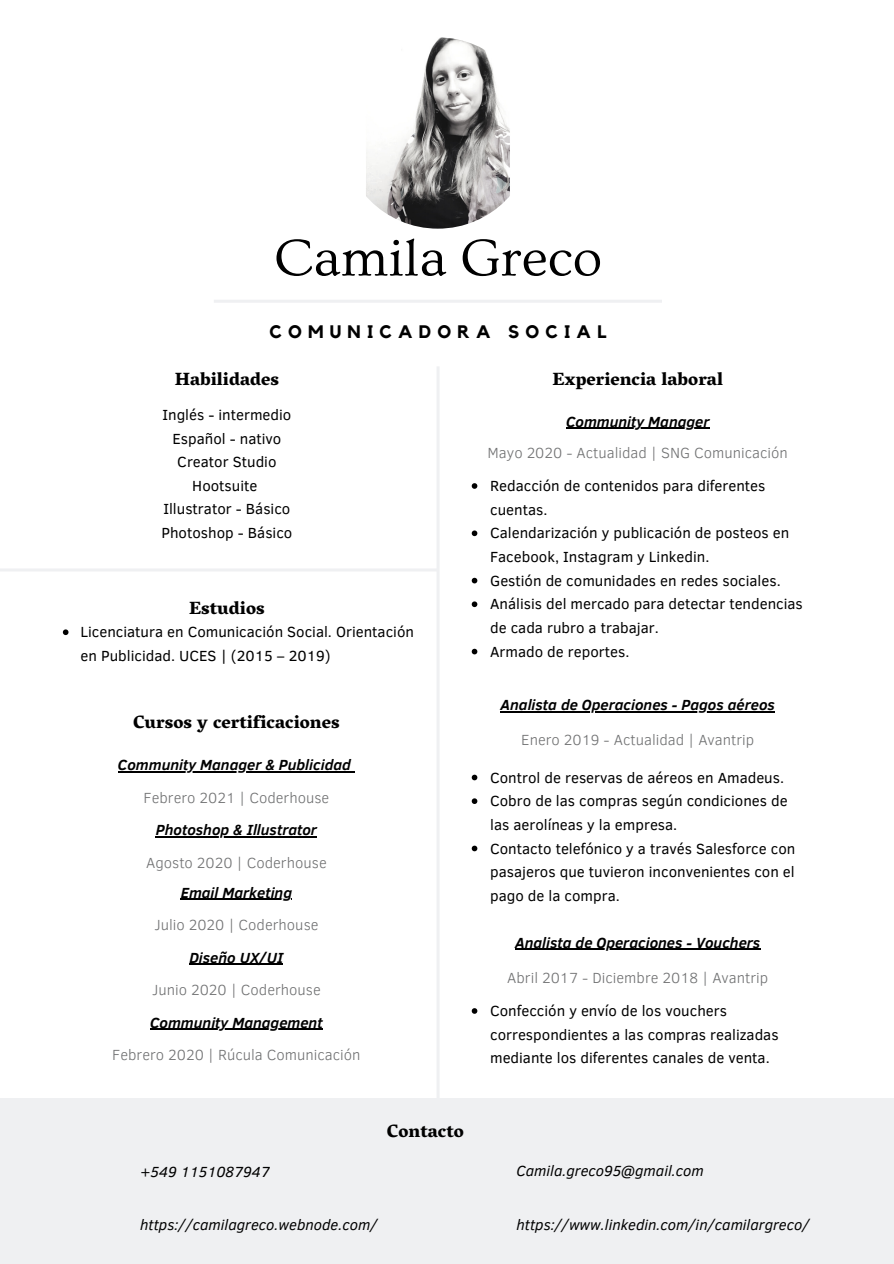
<style>
.page{position:relative;width:894px;height:1264px;background:#fff}
.page>*{position:absolute;margin:0;border:0;box-sizing:border-box;transform-origin:0 0}
.t1{font:54.15px "Ovo";color:#000}
.t2{font:800 18px "Vesper Libre";color:#000}
.t3{font:700 18px "Kollektif";letter-spacing:.345em;color:#000}
.t4{font:15px/23.7px "Clear Sans";color:#000}
.t5{font:300 15px "Clear Sans";color:#717273}
.t6{font:italic 700 15px "Clear Sans";color:#000}
.t7{font:italic 15px "Clear Sans";color:#000}
</style>
<div class="page">
<img style="left:342px;top:37px;width:191px;height:192px;border-radius:50%">
<svg style="left:214px;top:300px;width:447px;height:3px"></svg>
<div style="left:0;top:1098px;width:893px;height:165px;background:#eff0f2"></div>
<hr style="left:566px;top:428px;width:143px;height:1px;background:#000">
<svg style="left:471px;top:483px;width:6px;height:6px"></svg>
<svg style="left:471px;top:530px;width:6px;height:6px"></svg>
<svg style="left:471px;top:578px;width:6px;height:5px"></svg>
<svg style="left:471px;top:601px;width:6px;height:6px"></svg>
<svg style="left:471px;top:648px;width:6px;height:6px"></svg>
<hr style="left:500px;top:711px;width:274px;height:1px;background:#000">
<hr style="left:515px;top:948px;width:245px;height:1px;background:#000">
<svg style="left:471px;top:774px;width:6px;height:6px"></svg>
<svg style="left:471px;top:798px;width:6px;height:6px"></svg>
<svg style="left:471px;top:845px;width:6px;height:6px"></svg>
<svg style="left:471px;top:1008px;width:6px;height:5px"></svg>
<svg style="left:0;top:367px;width:439px;height:731px"></svg>
<p class="t1" style="left:274px;top:228px;width:329px">Camila Greco</p>
<p class="t3" style="left:269px;top:323px;width:338px">COMUNICADORA SOCIAL</p>
<p class="t2" style="left:175px;top:369px;width:106px">Habilidades</p>
<p class="t4" style="left:162px;top:402px;width:130px">Inglés - intermedio</p>
<p class="t4" style="left:172px;top:425px;width:110px">Español - nativo</p>
<p class="t4" style="left:177px;top:449px;width:101px">Creator Studio</p>
<p class="t4" style="left:192px;top:473px;width:67px">Hootsuite</p>
<p class="t4" style="left:163px;top:496px;width:128px">Illustrator - Básico</p>
<p class="t4" style="left:161px;top:520px;width:132px">Photoshop - Básico</p>
<p class="t2" style="left:552px;top:369px;width:172px">Experiencia laboral</p>
<p class="t6" style="left:566px;top:410px;width:145px">Community Manager</p>
<p class="t5" style="left:487px;top:442px;width:302px">Mayo 2020 - Actualidad | SNG Comunicación</p>
<p class="t4" style="left:490px;top:473px;width:277px">Redacción de contenidos para diferentes cuentas.</p>
<p class="t4" style="left:490px;top:520px;width:301px">Calendarización y publicación de posteos en<br>Facebook, Instagram y Linkedin.</p>
<p class="t4" style="left:490px;top:568px;width:292px">Gestión de comunidades en redes sociales.</p>
<p class="t4" style="left:490px;top:591px;width:314px">Análisis del mercado para detectar tendencias de cada rubro a trabajar.</p>
<p class="t4" style="left:490px;top:638px;width:141px">Armado de reportes.</p>
<p class="t6" style="left:500px;top:693px;width:276px">Analista de Operaciones - Pagos aéreos</p>
<p class="t2" style="left:189px;top:597px;width:77px">Estudios</p>
<p class="t4" style="left:80px;top:619px;width:335px">Licenciatura en Comunicación Social. Orientación en Publicidad. UCES | (2015 – 2019)</p>
<p class="t2" style="left:133px;top:711px;width:208px">Cursos y certificaciones</p>
<p class="t6" style="left:118px;top:754px;width:234px">Community Manager &amp; Publicidad</p>
<p class="t5" style="left:143px;top:786px;width:187px">Febrero 2021 | Coderhouse</p>
<p class="t6" style="left:156px;top:819px;width:163px">Photoshop &amp; Illustrator</p>
<p class="t5" style="left:146px;top:851px;width:182px">Agosto 2020 | Coderhouse</p>
<p class="t6" style="left:181px;top:881px;width:113px">Email Marketing</p>
<p class="t5" style="left:154px;top:914px;width:166px">Julio 2020 | Coderhouse</p>
<p class="t6" style="left:189px;top:946px;width:95px">Diseño UX/UI</p>
<p class="t5" style="left:152px;top:979px;width:170px">Junio 2020 | Coderhouse</p>
<p class="t6" style="left:150px;top:1011px;width:174px">Community Management</p>
<p class="t5" style="left:112px;top:1043px;width:250px">Febrero 2020 | Rúcula Comunicación</p>
<p class="t5" style="left:521px;top:728px;width:234px">Enero 2019 - Actualidad | Avantrip</p>
<p class="t4" style="left:490px;top:764px;width:295px">Control de reservas de aéreos en Amadeus.</p>
<p class="t4" style="left:490px;top:788px;width:299px">Cobro de las compras según condiciones de las aerolíneas y la empresa.</p>
<p class="t4" style="left:490px;top:835px;width:306px;text-align:justify">Contacto telefónico y a través Salesforce con pasajeros que tuvieron inconvenientes con el pago de la compra.</p>
<p class="t6" style="left:515px;top:931px;width:246px">Analista de Operaciones - Vouchers</p>
<p class="t5" style="left:507px;top:966px;width:262px">Abril 2017 - Diciembre 2018 | Avantrip</p>
<p class="t4" style="left:490px;top:998px;width:290px">Confección y envío de los vouchers correspondientes a las compras realizadas mediante los diferentes canales de venta.</p>
<p class="t2" style="left:387px;top:1120px;width:78px">Contacto</p>
<p class="t7" style="left:140px;top:1160px;width:131px">+549 1151087947</p>
<p class="t7" style="left:516px;top:1160px;width:189px">Camila.greco95@gmail.com</p>
<p class="t7" style="left:140px;top:1213px;width:239px">https://camilagreco.webnode.com/</p>
<p class="t7" style="left:516px;top:1213px;width:294px">https://www.linkedin.com/in/camilargreco/</p>
</div>
